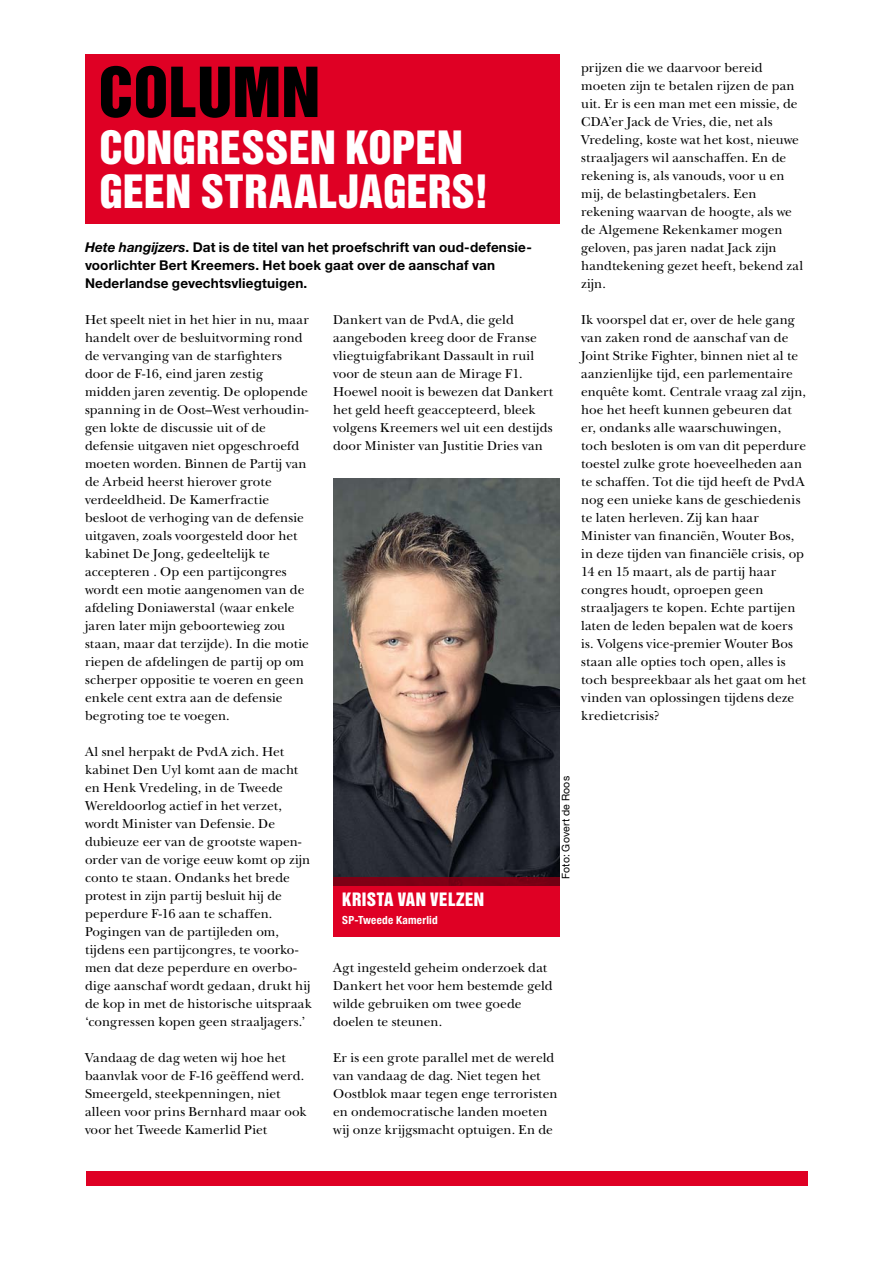
<style>
.page{position:relative;width:893px;height:1263px;background:#fff}
.page>*{position:absolute;margin:0;border:0;box-sizing:border-box;transform-origin:0 0}
.t1{font:63px "Helvetica Inserat LT Std";color:#000}
.t2{font:42px/43.5px "Helvetica Inserat LT Std";letter-spacing:.01em;color:#fff}
.t3{font:16.8px "Helvetica Inserat LT Std";letter-spacing:.025em;color:#fff}
.t4{font:13.5px/18px "New Baskerville Std";letter-spacing:.005em;color:#000}
.t5{font:700 13.5px/18px "Helvetica Neue LT Std";letter-spacing:.015em;color:#000}
.t6{font:700 condensed 11.25px "Helvetica Neue LT Std";letter-spacing:.02em;color:#fff}
.t7{font:10.5px "Helvetica Neue LT Std";letter-spacing:.015em;color:#000}
.s1{font-style:italic}
</style>
<div class="page">
<div style="left:85px;top:54px;width:475px;height:169px;background:#df0024"></div>
<div style="left:86px;top:1171px;width:722px;height:15px;background:#df0024"></div>
<img style="left:333px;top:478px;width:227px;height:399px">
<div style="left:333px;top:877px;width:227px;height:59px;background:#df0024"></div>
<h1 class="t1" style="left:98px;top:55px;width:223px">COLUMN</h1>
<h2 class="t2" style="left:99px;top:127px;width:391px">CONGRESSEN KOPEN<br>GEEN STRAALJAGERS!</h2>
<p class="t5" style="left:85px;top:238px;width:448px"><span class="s1">Hete hangijzers</span>. Dat is de titel van het proefschrift van oud-defensie&shy;voorlichter Bert Kreemers. Het boek gaat over de aanschaf van<br>Nederlandse gevechtsvliegtuigen.</p>
<p class="t4" style="left:85px;top:311px;width:225px">Het speelt niet in het hier in nu, maar handelt over de besluitvorming rond de vervanging van de starfighters door de F-16, eind jaren zestig midden jaren zeventig. De oplopende spanning in de Oost–West verhoudin&shy;gen lokte de discussie uit of de defensie uitgaven niet opgeschroefd moeten worden. Binnen de Partij van de Arbeid heerst hierover grote verdeeldheid. De Kamerfractie besloot de verhoging van de defensie uitgaven, zoals voorgesteld door het kabinet De Jong, gedeeltelijk te accepteren . Op een partijcongres wordt een motie aangenomen van de afdeling Doniawerstal (waar enkele jaren later mijn geboortewieg zou staan, maar dat terzijde). In die motie riepen de afdelingen de partij op om scherper oppositie te voeren en geen enkele cent extra aan de defensie begroting toe te voegen.</p>
<p class="t4" style="left:85px;top:743px;width:228px">Al snel herpakt de PvdA zich. Het kabinet Den Uyl komt aan de macht en Henk Vredeling, in de Tweede Wereldoorlog actief in het verzet, wordt Minister van Defensie. De dubieuze eer van de grootste wapen&shy;order van de vorige eeuw komt op zijn conto te staan. Ondanks het brede protest in zijn partij besluit hij de peperdure F-16 aan te schaffen.<br>Pogingen van de partijleden om, tijdens een partijcongres, te voorko&shy;men dat deze peperdure en overbo&shy;dige aanschaf wordt gedaan, drukt hij de kop in met de historische uitspraak ‘congressen kopen geen straaljagers.’</p>
<p class="t4" style="left:85px;top:1049px;width:223px">Vandaag de dag weten wij hoe het baanvlak voor de F-16 geëffend werd.<br>Smeergeld, steekpenningen, niet alleen voor prins Bernhard maar ook voor het Tweede Kamerlid Piet</p>
<p class="t4" style="left:333px;top:311px;width:222px">Dankert van de PvdA, die geld aangeboden kreeg door de Franse vliegtuigfabrikant Dassault in ruil voor de steun aan de Mirage F1.<br>Hoewel nooit is bewezen dat Dankert het geld heeft geaccepteerd, bleek volgens Kreemers wel uit een destijds door Minister van Justitie Dries van</p>
<p class="t3" style="left:342px;top:889px;width:143px">KRISTA VAN VELZEN</p>
<p class="t6" style="left:342px;top:913px;width:97px">SP-Tweede Kamerlid</p>
<p class="t7" style="left:559px;top:879px;width:104px;rotate:-90deg">Foto: Govert de Roos</p>
<p class="t4" style="left:333px;top:959px;width:221px">Agt ingesteld geheim onderzoek dat<br>Dankert het voor hem bestemde geld wilde gebruiken om twee goede doelen te steunen.</p>
<p class="t4" style="left:333px;top:1049px;width:226px">Er is een grote parallel met de wereld van vandaag de dag. Niet tegen het Oostblok maar tegen enge terroristen en ondemocratische landen moeten wij onze krijgsmacht optuigen. En de</p>
<p class="t4" style="left:581px;top:59px;width:223px">prijzen die we daarvoor bereid moeten zijn te betalen rijzen de pan uit. Er is een man met een missie, de<br>CDA’er Jack de Vries, die, net als<br>Vredeling, koste wat het kost, nieuwe straaljagers wil aanschaffen. En de rekening is, als vanouds, voor u en mij, de belastingbetalers. Een rekening waarvan de hoogte, als we de Algemene Rekenkamer mogen geloven, pas jaren nadat Jack zijn handtekening gezet heeft, bekend zal zijn.</p>
<p class="t4" style="left:581px;top:310px;width:226px">Ik voorspel dat er, over de hele gang van zaken rond de aanschaf van de Joint Strike Fighter, binnen niet al te aanzienlijke tijd, een parlementaire enquête komt. Centrale vraag zal zijn, hoe het heeft kunnen gebeuren dat er, ondanks alle waarschuwingen, toch besloten is om van dit peperdure toestel zulke grote hoeveelheden aan te schaffen. Tot die tijd heeft de PvdA nog een unieke kans de geschiedenis te laten herleven. Zij kan haar Minister van financiën, Wouter Bos, in deze tijden van financiële crisis, op 14 en 15 maart, als de partij haar congres houdt, oproepen geen straaljagers te kopen. Echte partijen laten de leden bepalen wat de koers is. Volgens vice-premier Wouter Bos staan alle opties toch open, alles is toch bespreekbaar als het gaat om het vinden van oplossingen tijdens deze kredietcrisis?</p>
</div>
